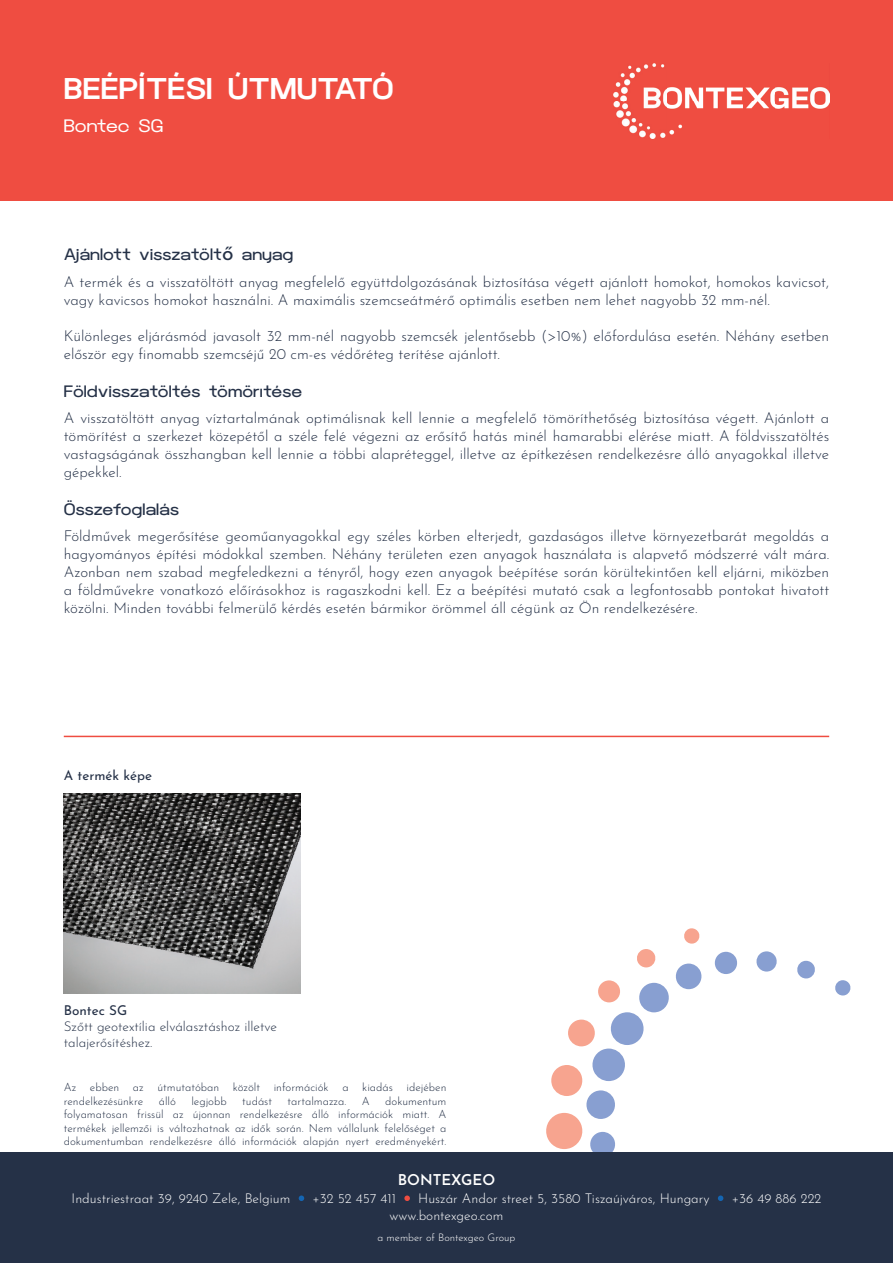
<style>
.page{position:relative;width:893px;height:1263px;background:#fff}
.page>*{position:absolute;margin:0;border:0;box-sizing:border-box;transform-origin:0 0}
.t1{font:800 30px "Clover Grotesk";color:#fff}
.t2{font:18px "Clover Grotesk";color:#fff}
.t3{font:500 16.5px "Clover Grotesk";color:#253147}
.t4{font:300 15px/18px "Josefin Sans";color:#253147}
.t5{font:600 15px "Josefin Sans";color:#fff}
.t6{font:300 13.5px "Josefin Sans";color:#fff}
.t7{font:300 13.5px/16.2px "Josefin Sans";color:#253147}
.t8{font:13.5px "Josefin Sans";color:#253147}
.t9{font:300 11.25px/13.5px "Josefin Sans";color:#253147}
.t10{font:300 10.5px "Josefin Sans";color:#fff}
.s1{font-family:"Josefin Sans";font-weight:400;font-size:21px}
</style>
<div class="page">
<img style="left:64px;top:793px;width:236px;height:201px">
<hr style="left:64px;top:736px;width:765px;height:1px;background:#ef4d41">
<svg style="left:700px;top:951px;width:151px;height:45px"></svg>
<svg style="left:546px;top:928px;width:154px;height:224px"></svg>
<div style="left:0;top:0;width:893px;height:201px;background:#ef4d41"></div>
<img style="left:614px;top:64px;width:215px;height:74px">
<div style="left:0;top:1152px;width:893px;height:111px;background:#253147"></div>
<svg style="left:299px;top:1195px;width:5px;height:6px"></svg>
<svg style="left:404px;top:1195px;width:6px;height:6px"></svg>
<svg style="left:718px;top:1195px;width:5px;height:6px"></svg>
<h1 class="t1" style="left:64px;top:72px;width:331px">BEÉPÍTÉSI ÚTMUTATÓ</h1>
<p class="t2" style="left:64px;top:115px;width:101px">Bontec SG</p>
<p class="t3" style="left:64px;top:245px;width:231px">Ajánlott visszatölt<span class="s1">ő</span> anyag</p>
<p class="t4" style="left:64px;top:271px;width:767px">A termék és a visszatöltött anyag megfelelő együttdolgozásának biztosítása végett ajánlott homokot, homokos kavicsot, vagy kavicsos homokot használni. A maximális szemcseátmérő optimális esetben nem lehet nagyobb 32 mm-nél.</p>
<p class="t4" style="left:64px;top:325px;width:767px">Különleges eljárásmód javasolt 32 mm-nél nagyobb szemcsék jelentősebb (&gt;10%) előfordulása esetén. Néhány esetben először egy finomabb szemcséjű 20 cm-es védőréteg terítése ajánlott.</p>
<p class="t3" style="left:64px;top:382px;width:240px">Földvisszatöltés tömörítése</p>
<p class="t4" style="left:64px;top:407px;width:767px;text-align:justify">A visszatöltött anyag víztartalmának optimálisnak kell lennie a megfelelő tömöríthetőség biztosítása végett. Ajánlott a tömörítést a szerkezet közepétől a széle felé végezni az erősítő hatás minél hamarabbi elérése miatt. A földvisszatöltés vastagságának összhangban kell lennie a többi alapréteggel, illetve az építkezésen rendelkezésre álló anyagokkal illetve gépekkel.</p>
<p class="t3" style="left:64px;top:500px;width:117px">Összefoglalás</p>
<p class="t4" style="left:64px;top:526px;width:767px;text-align:justify">Földművek megerősítése geoműanyagokkal egy széles körben elterjedt, gazdaságos illetve környezetbarát megoldás a hagyományos építési módokkal szemben. Néhány területen ezen anyagok használata is alapvető módszerré vált mára.<br>Azonban nem szabad megfeledkezni a tényről, hogy ezen anyagok beépítése során körültekintően kell eljárni, miközben a földművekre vonatkozó előírásokhoz is ragaszkodni kell. Ez a beépítési mutató csak a legfontosabb pontokat hivatott közölni. Minden további felmerülő kérdés esetén bármikor örömmel áll cégünk az Ön rendelkezésére.</p>
<p class="t8" style="left:64px;top:764px;width:90px">A termék képe</p>
<p class="t8" style="left:64px;top:999px;width:65px">Bontec SG</p>
<p class="t7" style="left:64px;top:1017px;width:215px">Szőtt geotextília elválasztáshoz illetve talajerősítéshez.</p>
<p class="t9" style="left:64px;top:1079px;width:384px">Az ebben az útmutatóban közölt információk a kiadás idejében rendelkezésünkre</p>
<p class="t9" style="left:64px;top:1093px;width:384px;text-align:justify;text-indent:321px">dokumentum folyamatosan frissül az újonnan rendelkezésre álló információk miatt. A termékek jellemzői is változhatnak az idők során. Nem vállalunk felelőséget a dokumentumban rendelkezésre álló információk alapján nyert eredményekért.</p>
<p class="t9" style="left:159px;top:1093px;width:19px">álló</p>
<p class="t9" style="left:191px;top:1093px;width:37px">legjobb</p>
<p class="t9" style="left:242px;top:1093px;width:31px">tudást</p>
<p class="t9" style="left:288px;top:1093px;width:60px">tartalmazza.</p>
<p class="t9" style="left:362px;top:1093px;width:9px">A</p>
<p class="t5" style="left:398px;top:1167px;width:99px">BONTEXGEO</p>
<p class="t6" style="left:72px;top:1188px;width:220px">Industriestraat 39, 9240 Zele, Belgium</p>
<p class="t6" style="left:312px;top:1188px;width:85px">+32 52 457 411</p>
<p class="t6" style="left:418px;top:1188px;width:293px">Huszár Andor street 5, 3580 Tiszaújváros, Hungary</p>
<p class="t6" style="left:732px;top:1188px;width:91px">+36 49 886 222</p>
<p class="t6" style="left:390px;top:1205px;width:115px">www.bontexgeo.com</p>
<p class="t10" style="left:377px;top:1229px;width:139px">a member of Bontexgeo Group</p>
</div>
